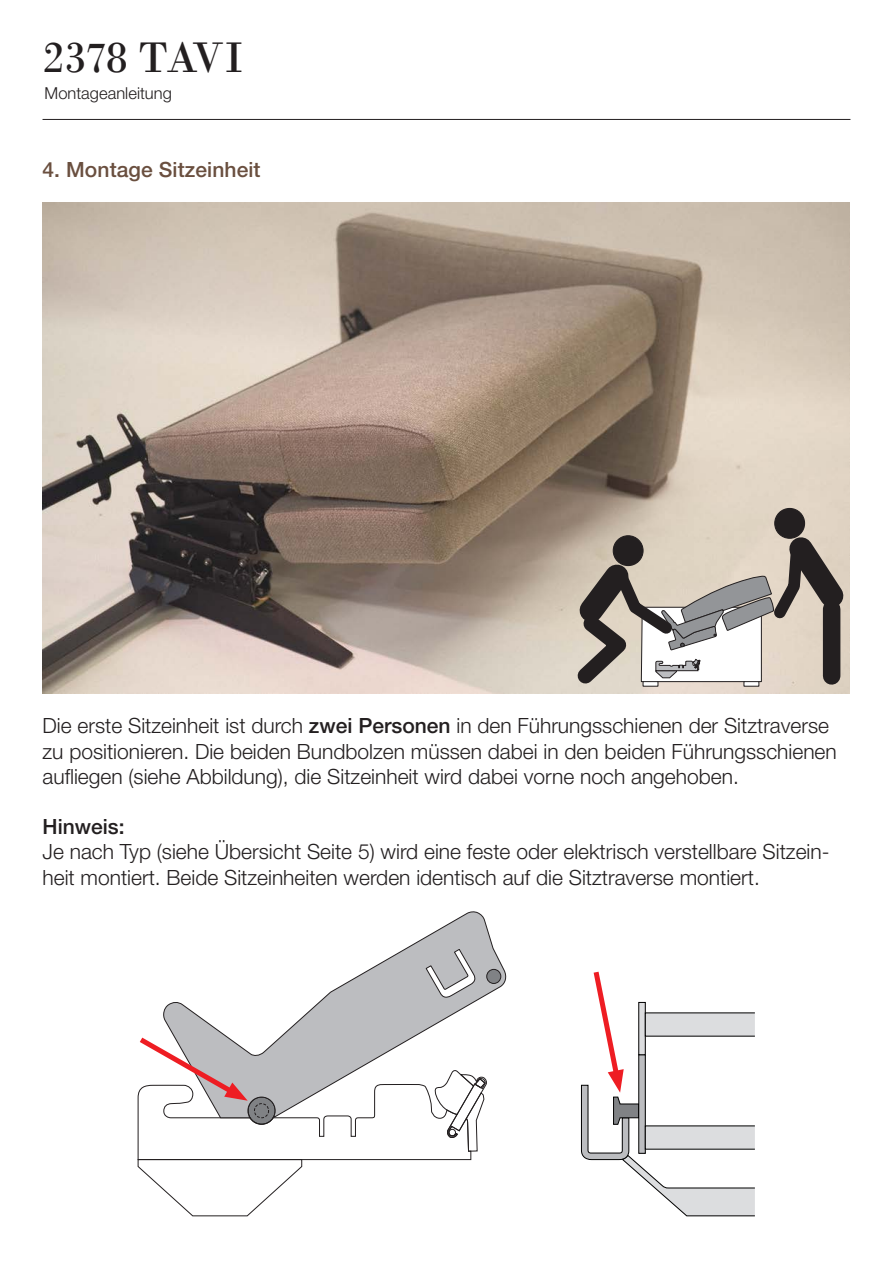
<style>
.page{position:relative;width:893px;height:1263px;background:#fff}
.page>*{position:absolute;margin:0;border:0;box-sizing:border-box;transform-origin:0 0}
.Produkttitel{font:45px "Bodoni";letter-spacing:-.025em;color:#231f20}
.t1{font:300 21px/25.2px "Helvetica Neue LT Pro";color:#231f20}
.Produktbeschrieb_Lauftext{font:500 21px "Helvetica Neue LT Pro";letter-spacing:.005em;color:#6a4f3f}
.t2{font:500 21px "Helvetica Neue LT Pro";color:#231f20}
.Produkttitel-2{font:300 16.5px "Helvetica Neue LT Pro";letter-spacing:.005em;color:#231f20}
.s1{font-weight:500}
</style>
<div class="page">
<img style="left:43px;top:203px;width:806px;height:490px">
<hr style="left:43px;top:119px;width:807px;height:1px;background:#231f20">
<div style="left:775px;top:508px;width:29px;height:30px;background:#231f20;border-radius:50%"></div>
<div style="left:774px;top:508px;width:31px;height:31px;border:1px solid #231f20;border-radius:50%"></div>
<svg style="left:577px;top:517px;width:267px;height:170px;background:#b4aca3"></svg>
<svg style="left:163px;top:911px;width:344px;height:122px"></svg>
<div style="left:487px;top:969px;width:14px;height:14px;background:#808285;border-radius:50%"></div>
<div style="left:486px;top:969px;width:15px;height:15px;border:1px solid #231f20;border-radius:50%"></div>
<svg style="left:425px;top:949px;width:52px;height:51px"></svg>
<svg style="left:137px;top:1033px;width:350px;height:183px"></svg>
<svg style="left:581px;top:971px;width:174px;height:245px"></svg>
<p class="Produkttitel" style="left:43px;top:31px;width:203px">2378 TAVI</p>
<p class="Produkttitel-2" style="left:45px;top:83px;width:129px">Montageanleitung</p>
<p class="Produktbeschrieb_Lauftext" style="left:43px;top:157px;width:220px">4. Montage Sitzeinheit</p>
<p class="t1" style="left:43px;top:713px;width:796px">Die erste Sitzeinheit ist durch <span class="s1">zwei Personen</span> in den Führungsschienen der Sitztraverse zu positionieren. Die beiden Bundbolzen müssen dabei in den beiden Führungsschienen aufliegen (siehe Abbildung), die Sitzeinheit wird dabei vorne noch angehoben.</p>
<p class="t2" style="left:43px;top:814px;width:84px">Hinweis:</p>
<p class="t1" style="left:43px;top:839px;width:788px">Je nach Typ (siehe Übersicht Seite 5) wird eine feste oder elektrisch verstellbare Sitzein&shy;heit montiert. Beide Sitzeinheiten werden identisch auf die Sitztraverse montiert.</p>
</div>
